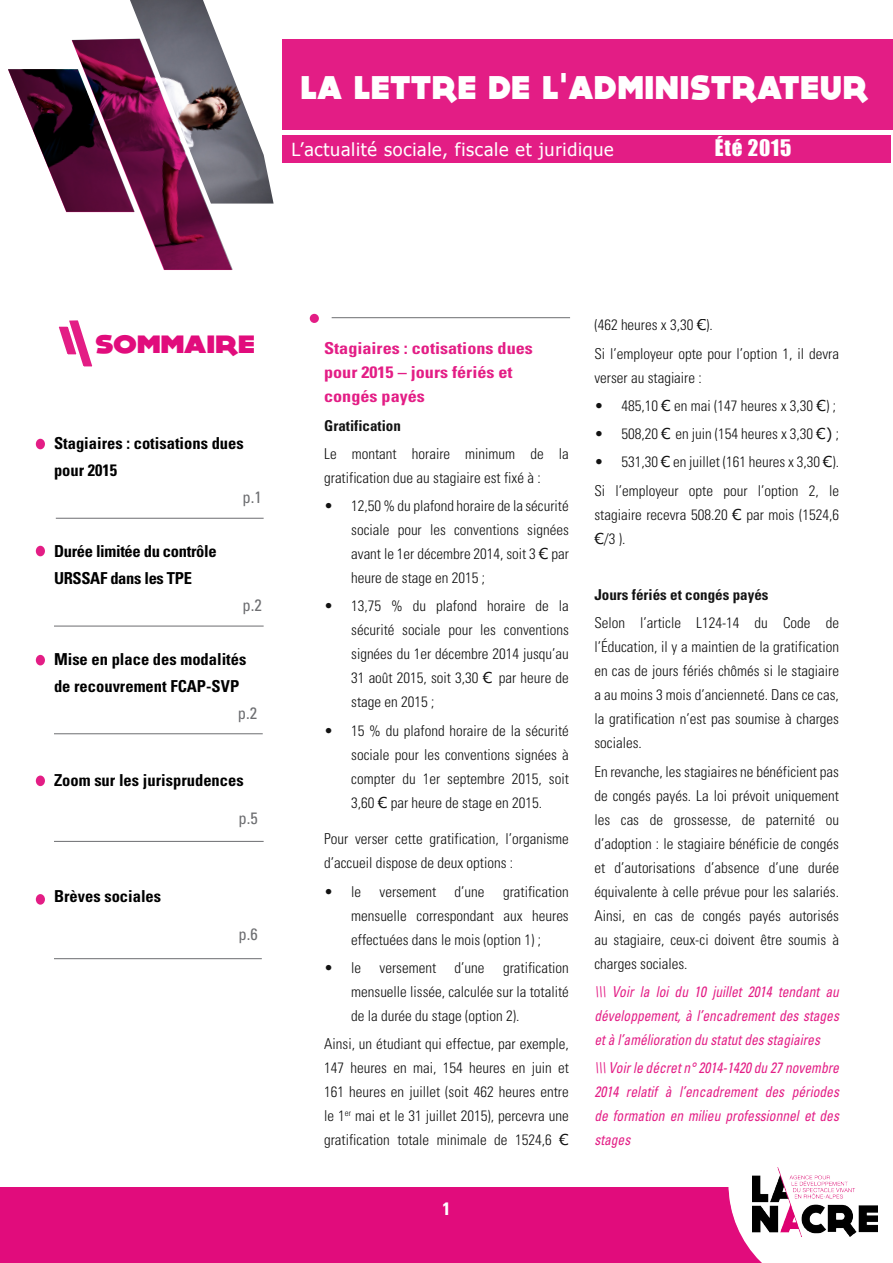
<style>
.page{position:relative;width:893px;height:1263px;background:#fff}
.page>*{position:absolute;margin:0;border:0;box-sizing:border-box;transform-origin:0 0}
.t1{font:800 33px "DOCK11";letter-spacing:.02em;color:#fff}
.t2{font:800 25.2px "DOCK11";color:#e10c7c;scale:1.19 1}
.t3{font:21px "Impact";letter-spacing:.04em;color:#fff}
.t4{font:18px "Tahoma";letter-spacing:.04em;color:#fff}
.t5{font:700 condensed 18px "Univers";color:#fff}
.t6{font:700 condensed 16.5px/27px "Univers";color:#000}
.t7{font:700 condensed 16.5px/24px "Univers";color:#e10c7c;scale:1.1 1}
.t8{font:700 condensed 16.5px/27px "Univers";letter-spacing:-.02em;color:#000}
.t9{font:condensed 16.5px "Univers";color:#6d6e71}
.t10{font:300 condensed 15px/24px "Univers";color:#000;text-align:justify}
.t11{font:italic condensed 15px/24px "Univers";color:#e10c7c;text-align:justify;scale:.9 1}
.t12{font:700 condensed 15px "Univers";color:#000}
.s1{font-family:"Univers";font-weight:700;font-stretch:condensed;font-size:36px}
.s2{font-family:"Verdana";font-weight:400;font-stretch:normal}
</style>
<div class="page">
<div style="left:0;top:1188px;width:893px;height:75px;background:#e10c7c"></div>
<div style="left:283px;top:39px;width:610px;height:91px;background:#e31d85"></div>
<div style="left:283px;top:135px;width:608px;height:28px;background:#e31d85"></div>
<img style="left:124px;top:0;width:150px;height:270px">
<svg style="left:8px;top:39px;width:224px;height:231px"></svg>
<svg style="left:729px;top:1188px;width:164px;height:75px;background:#fadfed"></svg>
<img style="left:752px;top:1167px;width:125px;height:70px">
<hr style="left:321px;top:317px;width:249px;height:1px;background:#6d6e71">
<div style="left:300px;top:301px;width:32px;height:34px;background:#fff"></div>
<svg style="left:310px;top:314px;width:9px;height:9px"></svg>
<svg style="left:58px;top:320px;width:35px;height:47px"></svg>
<svg style="left:36px;top:775px;width:9px;height:11px"></svg>
<svg style="left:36px;top:439px;width:9px;height:10px"></svg>
<svg style="left:36px;top:546px;width:9px;height:10px"></svg>
<svg style="left:36px;top:655px;width:9px;height:10px"></svg>
<hr style="left:54px;top:625px;width:210px;height:2px;background:#6d6e71">
<hr style="left:56px;top:518px;width:208px;height:1px;background:#6d6e71">
<hr style="left:54px;top:733px;width:209px;height:1px;background:#6d6e71">
<hr style="left:54px;top:958px;width:208px;height:1px;background:#6d6e71">
<svg style="left:36px;top:894px;width:9px;height:11px"></svg>
<hr style="left:54px;top:841px;width:210px;height:1px;background:#6d6e71">
<h1 class="t1" style="left:301px;top:72px;width:569px">LA LETTRE DE L<span class="s1">'</span>ADMINISTRATEUR</h1>
<p class="t4" style="left:291px;top:137px;width:324px">L’actualité sociale, fiscale et juridique</p>
<h3 class="t3" style="left:715px;top:131px;width:78px">Été 2015</h3>
<h2 class="t2" style="left:95px;top:333px;width:136px">SOMMAIRE</h2>
<p class="t6" style="left:54px;top:429px;width:191px">Stagiaires : cotisations dues pour 2015</p>
<p class="t8" style="left:54px;top:537px;width:164px">Durée limitée du contrôle<br>URSSAF dans les TPE</p>
<p class="t9" style="left:243px;top:487px;width:21px">p.1</p>
<p class="t9" style="left:243px;top:595px;width:21px">p.2</p>
<p class="t6" style="left:54px;top:645px;width:194px">Mise en place des modalités de recouvrement FCAP-SVP</p>
<p class="t9" style="left:238px;top:703px;width:21px">p.2</p>
<p class="t6" style="left:54px;top:766px;width:191px">Zoom sur les jurisprudences</p>
<p class="t9" style="left:239px;top:808px;width:21px">p.5</p>
<p class="t6" style="left:54px;top:882px;width:109px">Brèves sociales</p>
<p class="t9" style="left:239px;top:924px;width:21px">p.6</p>
<p class="t7" style="left:324px;top:336px;width:191px">Stagiaires : cotisations dues pour 2015 – jours fériés et congés payés</p>
<p class="t12" style="left:324px;top:416px;width:78px">Gratification</p>
<p class="t10" style="left:324px;top:441px;width:246px">Le montant horaire minimum de la gratification due au stagiaire est fixé à :</p>
<p class="t10" style="left:351px;top:494px;width:219px;text-indent:-27px">• 12,50 % du plafond horaire de la sécurité sociale pour les conventions signées avant le 1er décembre 2014, soit 3 <span class="s2">€</span> par heure de stage en 2015 ;</p>
<p class="t10" style="left:351px;top:594px;width:219px;text-indent:-27px">• 13,75 % du plafond horaire de la sécurité sociale pour les conventions signées du 1er décembre 2014 jusqu’au 31 août 2015, soit 3,30 <span class="s2">€</span> par heure de stage en 2015 ;</p>
<p class="t10" style="left:351px;top:718px;width:219px;text-indent:-27px">• 15 % du plafond horaire de la sécurité sociale pour les conventions signées à compter du 1er septembre 2015, soit 3,60 <span class="s2">€</span> par heure de stage en 2015.</p>
<p class="t10" style="left:324px;top:827px;width:246px">Pour verser cette gratification, l’organisme d’accueil dispose de deux options :</p>
<p class="t10" style="left:351px;top:879px;width:219px;text-indent:-27px">• le versement d’une gratification mensuelle correspondant aux heures effectuées dans le mois (option 1) ;</p>
<p class="t10" style="left:351px;top:955px;width:219px;text-indent:-27px">• le versement d’une gratification mensuelle lissée, calculée sur la totalité de la durée du stage (option 2).</p>
<p class="t10" style="left:324px;top:1032px;width:246px">Ainsi, un étudiant qui effectue, par exemple, 147 heures en mai, 154 heures en juin et 161 heures en juillet (soit 462 heures entre le 1<sup>er</sup> mai et le 31 juillet 2015), percevra une gratification totale minimale de 1524,6 <span class="s2">€</span></p>
<p class="t5" style="left:442px;top:1198px;width:9px">1</p>
<p class="t10" style="left:594px;top:311px;width:246px;line-height:28.2px">(462 heures x 3,30 <span class="s2">€</span>).<br>Si l’employeur opte pour l’option 1, il devra</p>
<p class="t10" style="left:594px;top:365px;width:109px">verser au stagiaire :</p>
<p class="t10" style="left:594px;top:393px;width:243px">• 485,10 <span class="s2">€</span> en mai (147 heures x 3,30 <span class="s2">€</span>) ;</p>
<p class="t10" style="left:594px;top:422px;width:246px">• 508,20 <span class="s2">€</span> en juin (154 heures x 3,30 <span class="s2">€)</span> ;</p>
<p class="t10" style="left:594px;top:448px;width:246px;line-height:28.2px">• 531,30 <span class="s2">€</span> en juillet (161 heures x 3,30 <span class="s2">€</span>).<br>Si l’employeur opte pour l’option 2, le</p>
<p class="t10" style="left:594px;top:502px;width:246px">stagiaire recevra 508.20 <span class="s2">€</span> par mois (1524,6 <span class="s2">€</span>/3 ).</p>
<p class="t12" style="left:594px;top:586px;width:176px">Jours fériés et congés payés</p>
<p class="t10" style="left:594px;top:611px;width:246px">Selon l’article L124-14 du Code de l’Éducation, il y a maintien de la gratification en cas de jours fériés chômés si le stagiaire a au moins 3 mois d’ancienneté. Dans ce cas, la gratification n’est pas soumise à charges sociales.</p>
<p class="t10" style="left:594px;top:759px;width:246px">En revanche, les stagiaires ne bénéficient pas de congés payés. La loi prévoit uniquement les cas de grossesse, de paternité ou d’adoption : le stagiaire bénéficie de congés et d’autorisations d’absence d’une durée équivalente à celle prévue pour les salariés.<br>Ainsi, en cas de congés payés autorisés au stagiaire, ceux-ci doivent être soumis à charges sociales.</p>
<p class="t11" style="left:594px;top:979px;width:273px">\\\ Voir la loi du 10 juillet 2014 tendant au développement, à l’encadrement des stages et à l’amélioration du statut des stagiaires</p>
<p class="t11" style="left:594px;top:1055px;width:273px">\\\ Voir le décret n° 2014-1420 du 27 novembre 2014 relatif à l’encadrement des périodes de formation en milieu professionnel et des stages</p>
</div>
